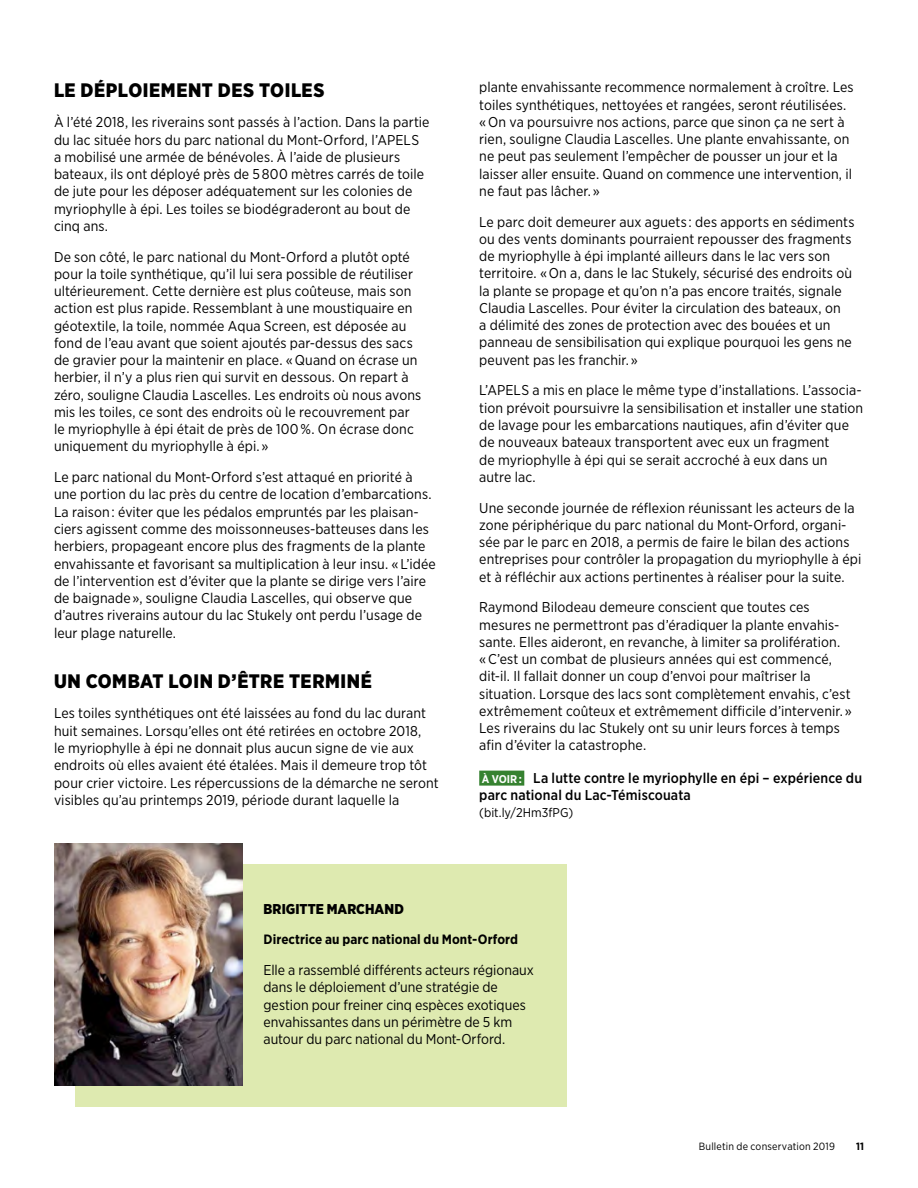
<style>
.page{position:relative;width:918px;height:1188px;background:#fff}
.page>*{position:absolute;margin:0;border:0;box-sizing:border-box;transform-origin:0 0}
.t1{font:900 19.5px "Gotham Narrow";letter-spacing:.03em;color:#000}
.t2{font:14.25px/17.2px "Gotham Narrow";letter-spacing:.005em;color:#000}
.t3{font:500 14.25px/17.2px "Gotham Narrow";letter-spacing:.01em;color:#000}
.t4{font:900 14.25px "Gotham Narrow";letter-spacing:.005em;color:#000}
.t5{font:700 13.5px "Gotham Narrow";letter-spacing:.005em;color:#000}
.t6{font:12.75px "Gotham Narrow";letter-spacing:.005em;color:#000}
.t7{font:10.5px "Gotham Narrow";letter-spacing:.015em;color:#000}
.t8{font:700 10.5px "Gotham Narrow";color:#000}
.s1{font-weight:700;font-size:11.25px;color:#fff}
</style>
<div class="page">
<div style="left:479px;top:771px;width:45px;height:15px;background:#368230"></div>
<div style="left:75px;top:864px;width:492px;height:243px;background:#deeab0"></div>
<img style="left:54px;top:843px;width:189px;height:243px">
<h1 class="t1" style="left:54px;top:77px;width:272px">LE DÉPLOIEMENT DES TOILES</h1>
<p class="t2" style="left:54px;top:113px;width:377px">À l’été 2018, les riverains sont passés à l’action. Dans la partie du lac située hors du parc national du Mont-Orford, l’APELS a mobilisé une armée de bénévoles. À l’aide de plusieurs bateaux, ils ont déployé près de 5 800 mètres carrés de toile de jute pour les déposer adéquatement sur les colonies de myriophylle à épi. Les toiles se biodégraderont au bout de cinq ans.</p>
<p class="t2" style="left:54px;top:248px;width:369px">De son côté, le parc national du Mont-Orford a plutôt opté pour la toile synthétique, qu’il lui sera possible de réutiliser ultérieurement. Cette dernière est plus coûteuse, mais son action est plus rapide. Ressemblant à une moustiquaire en géotextile, la toile, nommée Aqua Screen, est déposée au fond de l’eau avant que soient ajoutés par-dessus des sacs de gravier pour la maintenir en place. « Quand on écrase un herbier, il n’y a plus rien qui survit en dessous. On repart à zéro, souligne Claudia Lascelles. Les endroits où nous avons mis les toiles, ce sont des endroits où le recouvrement par le myriophylle à épi était de près de 100 %. On écrase donc uniquement du myriophylle à épi. »</p>
<p class="t2" style="left:54px;top:468px;width:383px">Le parc national du Mont-Orford s’est attaqué en priorité à une portion du lac près du centre de location d’embarcations.<br>La raison : éviter que les pédalos empruntés par les plaisan&shy;ciers agissent comme des moissonneuses-batteuses dans les herbiers, propageant encore plus des fragments de la plante envahissante et favorisant sa multiplication à leur insu. « L’idée de l’intervention est d’éviter que la plante se dirige vers l’aire de baignade », souligne Claudia Lascelles, qui observe que d’autres riverains autour du lac Stukely ont perdu l’usage de leur plage naturelle.</p>
<h1 class="t1" style="left:54px;top:668px;width:320px">UN COMBAT LOIN D’ÊTRE TERMINÉ</h1>
<p class="t2" style="left:54px;top:705px;width:386px">Les toiles synthétiques ont été laissées au fond du lac durant huit semaines. Lorsqu’elles ont été retirées en octobre 2018,<br>le myriophylle à épi ne donnait plus aucun signe de vie aux endroits où elles avaient été étalées. Mais il demeure trop tôt pour crier victoire. Les répercussions de la démarche ne seront visibles qu’au printemps 2019, période durant laquelle la</p>
<p class="t2" style="left:479px;top:78px;width:376px">plante envahissante recommence normalement à croître. Les toiles synthétiques, nettoyées et rangées, seront réutilisées. « On va poursuivre nos actions, parce que sinon ça ne sert à rien, souligne Claudia Lascelles. Une plante envahissante, on ne peut pas seulement l’empêcher de pousser un jour et la laisser aller ensuite. Quand on commence une intervention, il ne faut pas lâcher. »</p>
<p class="t2" style="left:479px;top:213px;width:377px">Le parc doit demeurer aux aguets : des apports en sédiments ou des vents dominants pourraient repousser des fragments de myriophylle à épi implanté ailleurs dans le lac vers son territoire. « On a, dans le lac Stukely, sécurisé des endroits où la plante se propage et qu’on n’a pas encore traités, signale Claudia Lascelles. Pour éviter la circulation des bateaux, on<br>a délimité des zones de protection avec des bouées et un panneau de sensibilisation qui explique pourquoi les gens ne peuvent pas les franchir. »</p>
<p class="t2" style="left:479px;top:382px;width:386px">L’APELS a mis en place le même type d’installations. L’associa&shy;tion prévoit poursuivre la sensibilisation et installer une station de lavage pour les embarcations nautiques, afin d’éviter que de nouveaux bateaux transportent avec eux un fragment<br>de myriophylle à épi qui se serait accroché à eux dans un<br>autre lac.</p>
<p class="t2" style="left:479px;top:499px;width:384px">Une seconde journée de réflexion réunissant les acteurs de la zone périphérique du parc national du Mont-Orford, organi&shy;sée par le parc en 2018, a permis de faire le bilan des actions entreprises pour contrôler la propagation du myriophylle à épi et à réfléchir aux actions pertinentes à réaliser pour la suite.</p>
<p class="t2" style="left:479px;top:598px;width:374px">Raymond Bilodeau demeure conscient que toutes ces mesures ne permettront pas d’éradiquer la plante envahis&shy;sante. Elles aideront, en revanche, à limiter sa prolifération.<br>« C’est un combat de plusieurs années qui est commencé, dit-il. Il fallait donner un coup d’envoi pour maîtriser la situation. Lorsque des lacs sont complètement envahis, c’est extrêmement coûteux et extrêmement difficile d’intervenir. » Les riverains du lac Stukely ont su unir leurs forces à temps afin d’éviter la catastrophe.</p>
<p class="t3" style="left:479px;top:769px;width:384px"><span class="s1">À VOIR :</span> La lutte contre le myriophylle en épi – expérience du parc national du Lac-Témiscouata</p>
<p class="t6" style="left:479px;top:805px;width:96px">(bit.ly/2Hm3fPG)</p>
<p class="t4" style="left:264px;top:900px;width:142px">BRIGITTE MARCHAND</p>
<p class="t5" style="left:264px;top:931px;width:256px">Directrice au parc national du Mont-Orford</p>
<p class="t2" style="left:264px;top:961px;width:272px">Elle a rassemblé différents acteurs régionaux dans le déploiement d’une stratégie de gestion pour freiner cinq espèces exotiques envahissantes dans un périmètre de 5 km autour du parc national du Mont-Orford.</p>
<p class="t7" style="left:699px;top:1140px;width:138px">Bulletin de conservation 2019</p>
<p class="t8" style="left:856px;top:1140px;width:9px">11</p>
</div>
